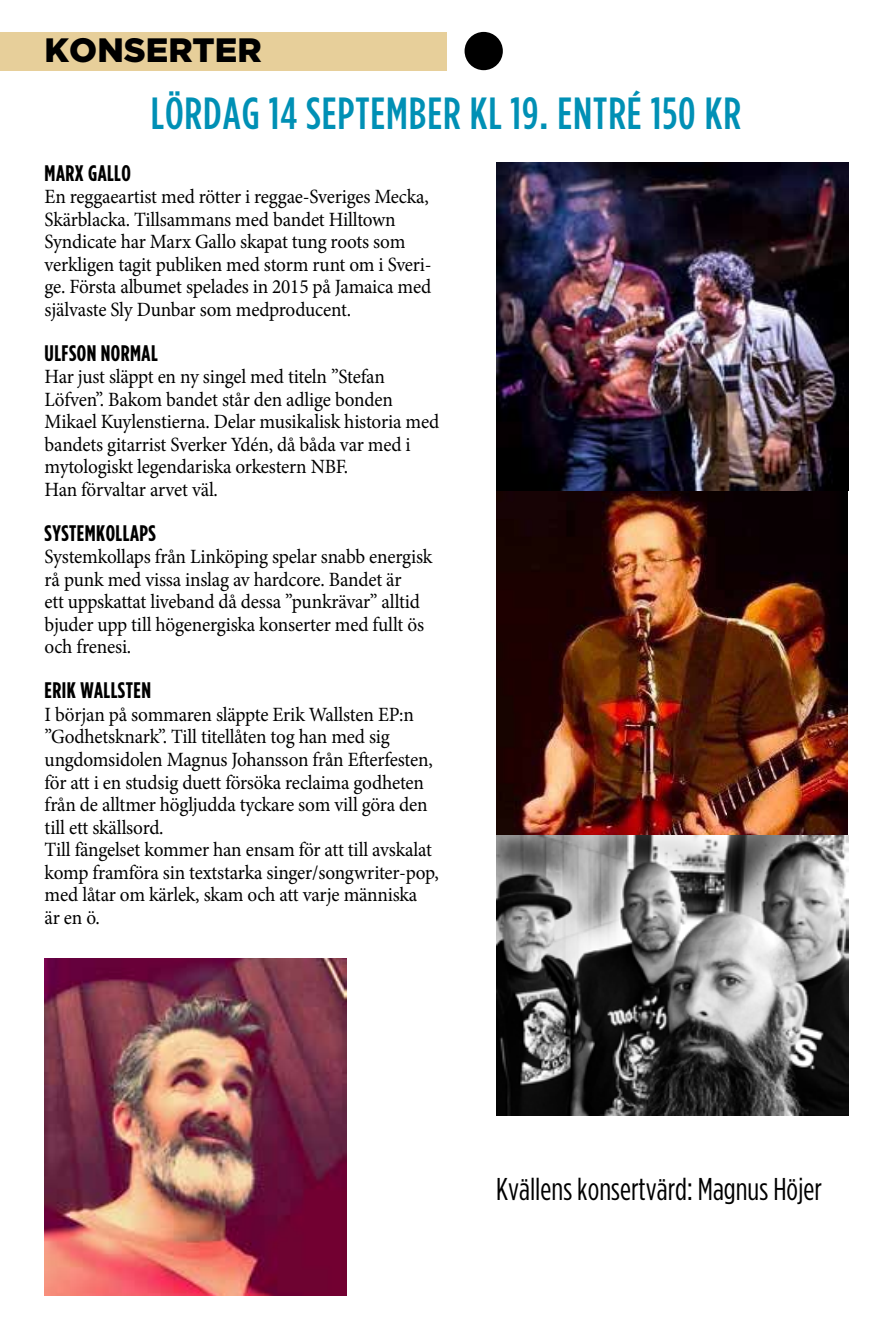
<style>
.page{position:relative;width:893px;height:1340px;background:#fff}
.page>*{position:absolute;margin:0;border:0;box-sizing:border-box;transform-origin:0 0}
.t1{font:500 45px "Gotham Condensed";letter-spacing:.02em;color:#0090b5}
.t2{font:900 33.75px "Gotham";color:#000}
.t3{font:31.5px "Gotham Condensed";color:#000}
.t4{font:700 22.5px "Gotham Condensed";letter-spacing:.02em;color:#000}
.t5{font:20.25px/22.5px "Minion Pro";letter-spacing:-.01em;color:#000;scale:.95 1}
</style>
<div class="page">
<img style="left:496px;top:490px;width:352px;height:625px">
<div style="left:0;top:32px;width:446px;height:38px;background:#e7cf9a"></div>
<img style="left:496px;top:163px;width:352px;height:327px">
<div style="left:465px;top:32px;width:38px;height:38px;background:#000;border-radius:50%"></div>
<img style="left:45px;top:958px;width:301px;height:337px">
<h2 class="t2" style="left:45px;top:31px;width:219px">KONSERTER</h2>
<h1 class="t1" style="left:151px;top:90px;width:592px">LÖRDAG 14 SEPTEMBER KL 19. ENTRÉ 150 KR</h1>
<p class="t4" style="left:45px;top:161px;width:88px">MARX GALLO</p>
<p class="t5" style="left:45px;top:186px;width:409px">En reggaeartist med rötter i reggae-Sveriges Mecka, Skärblacka. Tillsammans med bandet Hilltown Syndicate har Marx Gallo skapat tung roots som verkligen tagit publiken med storm runt om i Sveri&shy;ge. Första albumet spelades in 2015 på Jamaica med självaste Sly Dunbar som medproducent.</p>
<p class="t4" style="left:45px;top:341px;width:115px">ULFSON NORMAL</p>
<p class="t5" style="left:45px;top:366px;width:417px">Har just släppt en ny singel med titeln ”Stefan Löfven”. Bakom bandet står den adlige bonden Mikael Kuylenstierna. Delar musikalisk historia med bandets gitarrist Sverker Ydén, då båda var med i mytologiskt legendariska orkestern NBF.<br>Han förvaltar arvet väl.</p>
<p class="t4" style="left:45px;top:521px;width:113px">SYSTEMKOLLAPS</p>
<p class="t5" style="left:45px;top:546px;width:410px">Systemkollaps från Linköping spelar snabb energisk rå punk med vissa inslag av hardcore. Bandet är<br>ett uppskattat liveband då dessa ”punkrävar” alltid bjuder upp till högenergiska konserter med fullt ös och frenesi.</p>
<p class="t4" style="left:45px;top:679px;width:108px">ERIK WALLSTEN</p>
<p class="t5" style="left:45px;top:703px;width:417px">I början på sommaren släppte Erik Wallsten EP:n ”Godhetsknark”. Till titellåten tog han med sig ungdomsidolen Magnus Johansson från Efterfesten, för att i en studsig duett försöka reclaima godheten från de alltmer högljudda tyckare som vill göra den till ett skällsord.<br>Till fängelset kommer han ensam för att till avskalat komp framföra sin textstarka singer/songwriter-pop, med låtar om kärlek, skam och att varje människa<br>är en ö.</p>
<h3 class="t3" style="left:496px;top:1173px;width:327px">Kvällens konsertvärd: Magnus Höjer</h3>
</div>
